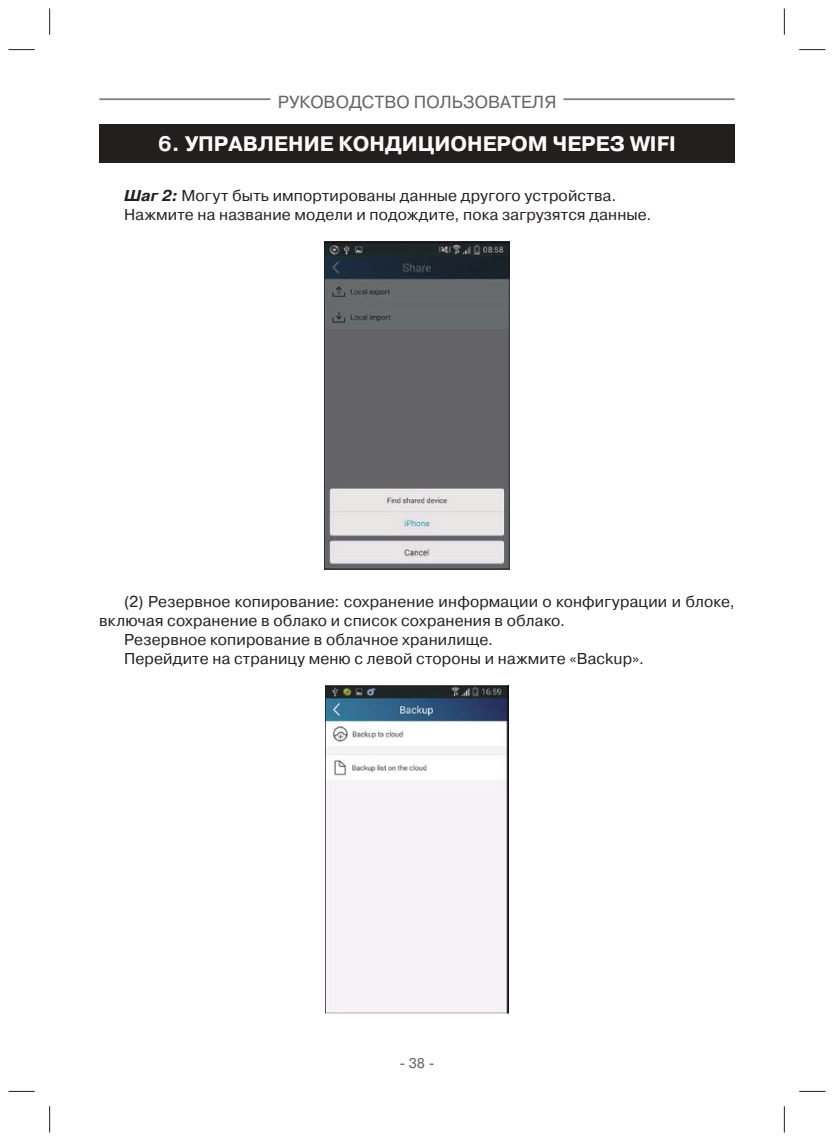
<style>
.page{position:relative;width:834px;height:1141px;background:#fff}
.page>*{position:absolute;margin:0;border:0;box-sizing:border-box;transform-origin:0 0}
.t1{font:700 21px "Pragmatica C";color:#fff}
.t2{font:17.5px "Pragmatica C";color:#656365}
.t3{font:15.75px/18.9px "Pragmatica C";letter-spacing:.01em;color:#241f1f}
.t4{font:14px "Pragmatica C";color:#5e5c5d}
.s1{font-weight:700;font-style:italic}
</style>
<div class="page">
<hr style="left:99px;top:98px;width:171px;height:2px;background:#7d7c7e">
<hr style="left:563px;top:98px;width:171px;height:2px;background:#7d7c7e">
<div style="left:99px;top:124px;width:635px;height:39px;background:#241f1f"></div>
<img style="left:325px;top:242px;width:184px;height:327px">
<img style="left:325px;top:686px;width:183px;height:327px">
<svg style="left:8px;top:49px;width:27px;height:1px"></svg>
<svg style="left:799px;top:49px;width:26px;height:1px"></svg>
<svg style="left:8px;top:1091px;width:27px;height:1px"></svg>
<svg style="left:799px;top:1091px;width:26px;height:1px"></svg>
<svg style="left:49px;top:8px;width:1px;height:27px"></svg>
<svg style="left:49px;top:1106px;width:1px;height:26px"></svg>
<svg style="left:783px;top:8px;width:1px;height:27px"></svg>
<svg style="left:783px;top:1106px;width:1px;height:26px"></svg>
<p class="t2" style="left:278px;top:95px;width:279px">РУКОВОДСТВО ПОЛЬЗОВАТЕЛЯ</p>
<h1 class="t1" style="left:158px;top:132px;width:519px">6. УПРАВЛЕНИЕ КОНДИЦИОНЕРОМ ЧЕРЕЗ WIFI</h1>
<p class="t3" style="left:124px;top:187px;width:528px"><span class="s1">Шаг 2:</span> Могут быть импортированы данные другого устройства.<br>Нажмите на название модели и подождите, пока загрузятся данные.</p>
<p class="t3" style="left:124px;top:593px;width:612px">(2) Резервное копирование: сохранение информации о конфигурации и блоке,</p>
<p class="t3" style="left:99px;top:612px;width:467px">включая сохранение в облако и список сохранения в облако.</p>
<p class="t3" style="left:124px;top:631px;width:370px">Резервное копирование в облачное хранилище.</p>
<p class="t3" style="left:124px;top:650px;width:521px">Перейдите на страницу меню с левой стороны и нажмите «Backup».</p>
<p class="t4" style="left:399px;top:1058px;width:37px">- 38 -</p>
</div>
